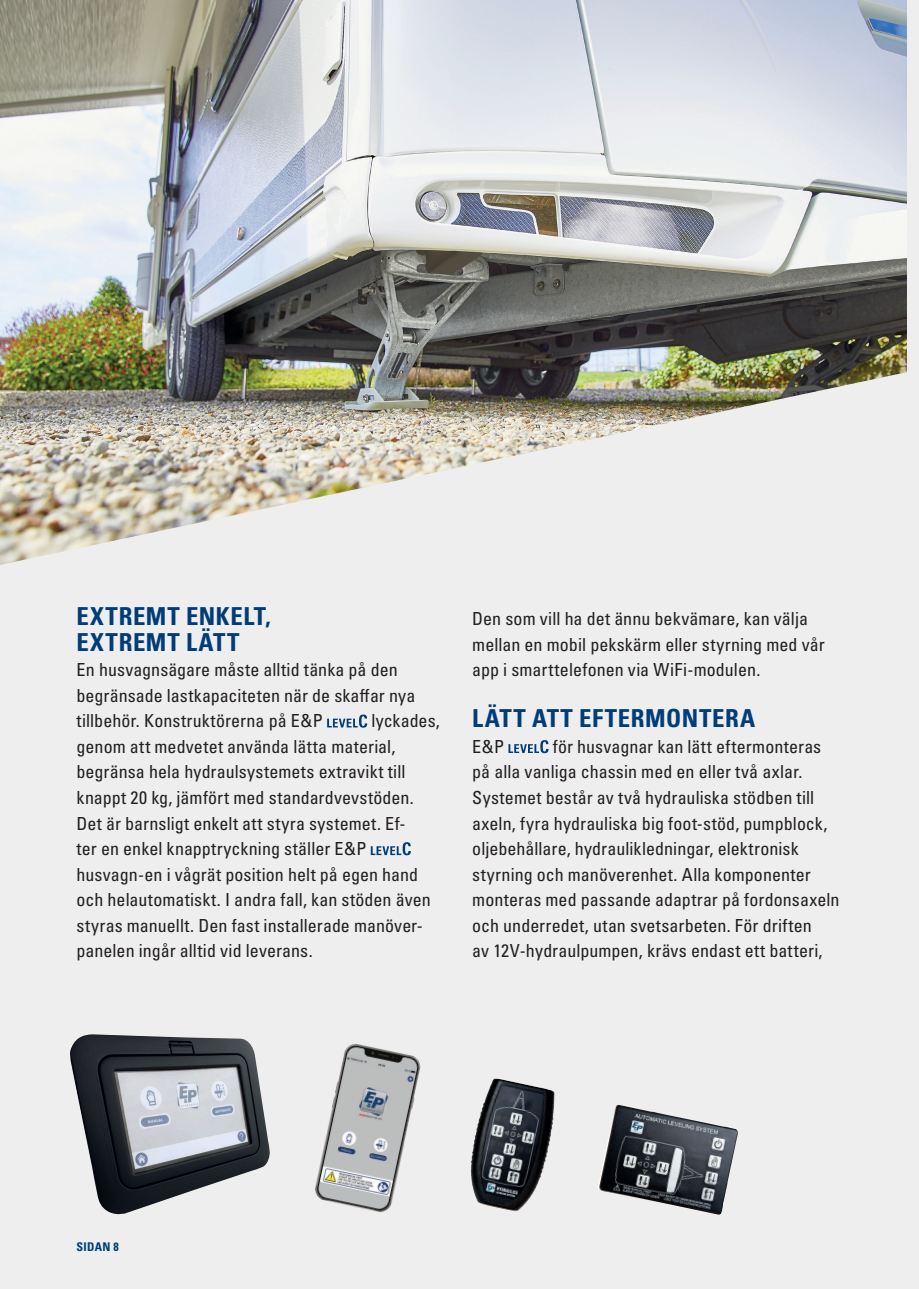
<style>
.page{position:relative;width:919px;height:1289px;background:#fff}
.page>*{position:absolute;margin:0;border:0;box-sizing:border-box;transform-origin:0 0}
.t1{font:700 condensed 24.75px/25.5px "Univers LT Pro";letter-spacing:.035em;color:#003d78}
.t2{font:condensed 18px/25.5px "Univers LT Pro";letter-spacing:.005em;color:#231f20}
.t3{font:700 condensed 12px "Univers LT Pro";letter-spacing:.025em;color:#003d78}
</style>
<div class="page">
<div style="left:0;top:0;width:918px;height:1288px;background:#eeeeef"></div>
<img style="left:0;top:0;width:906px;height:369px">
<svg style="left:0;top:369px;width:907px;height:487px"></svg>
<img style="left:70px;top:1034px;width:200px;height:181px">
<img style="left:315px;top:1043px;width:106px;height:169px">
<img style="left:598px;top:1104px;width:139px;height:111px">
<img style="left:471px;top:1078px;width:25px;height:109px">
<svg style="left:508px;top:740px;width:40px;height:13px"></svg>
<svg style="left:327px;top:714px;width:40px;height:13px"></svg>
<svg style="left:371px;top:842px;width:40px;height:13px"></svg>
<h1 class="t1" style="left:77px;top:603px;width:196px">EXTREMT ENKELT,<br>EXTREMT LÄTT</h1>
<p class="t2" style="left:77px;top:656px;width:340px">En husvagnsägare måste alltid tänka på den begränsade lastkapaciteten när de skaffar nya tillbehör. Konstruktörerna på E&amp;P</p>
<p class="t2" style="left:77px;top:707px;width:365px;text-indent:295px">lyckades, genom att medvetet använda lätta material, begränsa hela hydraulsystemets extravikt till knappt 20 kg, jämfört med standardvevstöden.<br>Det är barnsligt enkelt att styra systemet. Ef-<br>ter en enkel knapptryckning ställer E&amp;P husvagn-en i vågrät position helt på egen hand och helautomatiskt. I andra fall, kan stöden även styras manuellt. Den fast installerade manöver&shy;panelen ingår alltid vid leverans.</p>
<p class="t2" style="left:472px;top:605px;width:354px">Den som vill ha det ännu bekvämare, kan välja mellan en mobil pekskärm eller styrning med vår app i smarttelefonen via WiFi-modulen.</p>
<h1 class="t1" style="left:472px;top:705px;width:284px">LÄTT ATT EFTERMONTERA</h1>
<p class="t2" style="left:472px;top:733px;width:34px">E&amp;P</p>
<p class="t2" style="left:472px;top:733px;width:369px;text-indent:80px">för husvagnar kan lätt eftermonteras på alla vanliga chassin med en eller två axlar.<br>Systemet består av två hydrauliska stödben till axeln, fyra hydrauliska big foot-stöd, pumpblock, oljebehållare, hydraulikledningar, elektronisk styrning och manöverenhet. Alla komponenter monteras med passande adaptrar på fordonsaxeln och underredet, utan svetsarbeten. För driften<br>av 12V-hydraulpumpen, krävs endast ett batteri,</p>
<p class="t3" style="left:77px;top:1238px;width:44px">SIDAN 8</p>
</div>
